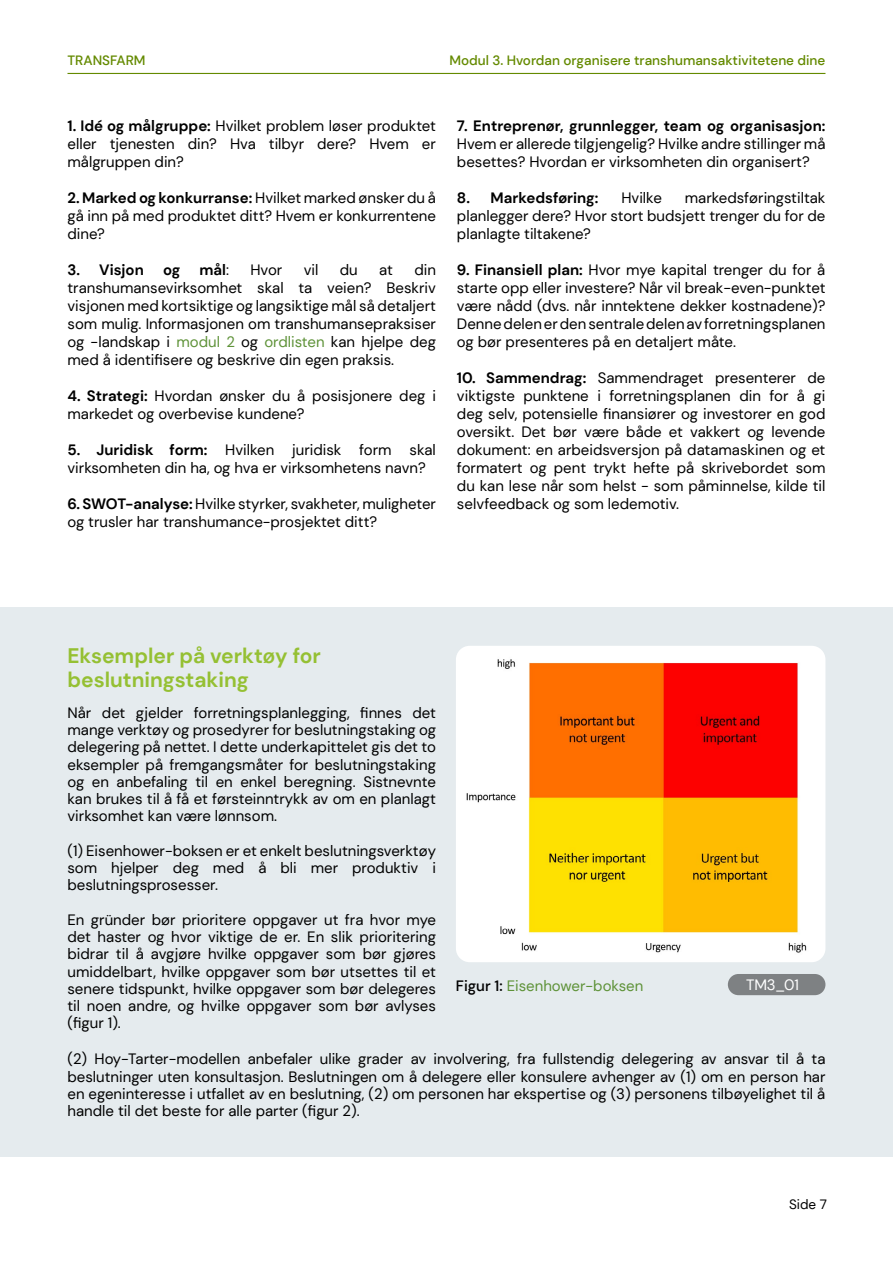
<style>
.page{position:relative;width:893px;height:1263px;background:#fff}
.page>*{position:absolute;margin:0;border:0;box-sizing:border-box;transform-origin:0 0}
.t1{font:700 21px/24px "DM Sans";color:#95c033}
.t2{font:15px/18px "DM Sans";color:#000;text-align:justify}
.t3{font:700 15px "DM Sans";color:#000}
.t4{font:15px "DM Sans";color:#5e9238}
.t5{font:15px "DM Sans";color:#fff}
.t6{font:500 13.5px "DM Sans";color:#648a00}
.t7{font:13.5px "DM Sans";color:#000}
.s1{font-weight:700}
.s2{font-weight:400}
.s3{color:#5e9238}
.s4{font-weight:500;color:#000}
</style>
<div class="page">
<div style="left:0;top:607px;width:893px;height:549px;background:#e5ebee"></div>
<hr style="left:68px;top:73px;width:757px;height:1px;background:#648a00">
<img style="left:456px;top:646px;width:369px;height:316px">
<div style="left:728px;top:974px;width:97px;height:21px;background:#7e8183;border-radius:11px"></div>
<p class="t6" style="left:67px;top:52px;width:80px">TRANSFARM</p>
<p class="t6" style="left:449px;top:52px;width:378px">Modul 3. Hvordan organisere transhumansaktivitetene dine</p>
<p class="t2" style="left:68px;top:117px;width:370px"><span class="s1">1. Idé og målgruppe:</span> Hvilket problem løser produktet eller tjenesten din? Hva tilbyr dere? Hvem er målgruppen din?</p>
<p class="t2" style="left:68px;top:189px;width:370px"><span class="s1">2. Marked og konkurranse:</span> Hvilket marked ønsker du å gå inn på med produktet ditt? Hvem er konkurrentene dine?</p>
<p class="t3" style="left:68px;top:261px;width:78px">3. Visjon</p>
<p class="t3" style="left:163px;top:261px;width:19px">og</p>
<p class="t3" style="left:199px;top:261px;width:31px">mål<span class="s2">:</span></p>
<p class="t2" style="left:250px;top:261px;width:33px">Hvor</p>
<p class="t2" style="left:304px;top:261px;width:16px">vil</p>
<p class="t2" style="left:340px;top:261px;width:19px">du</p>
<p class="t2" style="left:379px;top:261px;width:15px">at</p>
<p class="t2" style="left:67px;top:261px;width:370px;text-indent:347px">din transhumansevirksomhet skal ta veien? Beskriv visjonen med kortsiktige og langsiktige mål så detaljert som mulig. Informasjonen om transhumansepraksiser og -landskap i <span class="s3">modul 2</span> og <span class="s3">ordlisten</span> kan hjelpe deg med å identifisere og beskrive din egen praksis.</p>
<p class="t2" style="left:67px;top:387px;width:370px"><span class="s1">4. Strategi:</span> Hvordan ønsker du å posisjonere deg i markedet og overbevise kundene?</p>
<p class="t2" style="left:67px;top:441px;width:370px"><span class="s1">5. Juridisk form:</span> Hvilken juridisk form skal virksomheten din ha, og hva er virksomhetens navn?</p>
<p class="t2" style="left:67px;top:495px;width:370px"><span class="s1">6. SWOT-analyse:</span> Hvilke styrker, svakheter, muligheter og trusler har transhumance-prosjektet ditt?</p>
<p class="t3" style="left:457px;top:117px;width:370px">7. Entreprenør, grunnlegger, team og organisasjon:</p>
<p class="t2" style="left:457px;top:135px;width:370px">Hvem er allerede tilgjengelig? Hvilke andre stillinger må besettes? Hvordan er virksomheten din organisert?</p>
<p class="t3" style="left:457px;top:189px;width:143px">8. Markedsføring:</p>
<p class="t2" style="left:621px;top:189px;width:42px">Hvilke</p>
<p class="t2" style="left:457px;top:189px;width:370px;text-indent:228px">markedsføringstiltak planlegger dere? Hvor stort budsjett trenger du for de planlagte tiltakene?</p>
<p class="t2" style="left:457px;top:261px;width:370px"><span class="s1">9. Finansiell plan:</span> Hvor mye kapital trenger du for å starte opp eller investere? Når vil break-even-punktet være nådd (dvs. når inntektene dekker kostnadene)?<br>Denne delen er den sentrale delen av forretningsplanen og bør presenteres på en detaljert måte.</p>
<p class="t2" style="left:457px;top:369px;width:370px"><span class="s1">10. Sammendrag:</span> Sammendraget presenterer de viktigste punktene i forretningsplanen din for å gi deg selv, potensielle finansiører og investorer en god oversikt. Det bør være både et vakkert og levende dokument: en arbeidsversjon på datamaskinen og et formatert og pent trykt hefte på skrivebordet som du kan lese når som helst - som påminnelse, kilde til selvfeedback og som ledemotiv.</p>
<h1 class="t1" style="left:68px;top:644px;width:255px">Eksempler på verktøy for beslutningstaking</h1>
<p class="t2" style="left:67px;top:704px;width:370px;line-height:17.2px">Når det gjelder forretningsplanlegging, finnes det mange verktøy og prosedyrer for beslutningstaking og delegering på nettet. I dette underkapittelet gis det to eksempler på fremgangsmåter for beslutningstaking og en anbefaling til en enkel beregning. Sistnevnte kan brukes til å få et førsteinntrykk av om en planlagt virksomhet kan være lønnsom.</p>
<p class="t2" style="left:67px;top:842px;width:370px;line-height:17.2px">(1) Eisenhower-boksen er et enkelt beslutningsverktøy som hjelper deg med å bli mer produktiv i beslutningsprosesser.</p>
<p class="t2" style="left:67px;top:911px;width:370px;line-height:17.2px">En gründer bør prioritere oppgaver ut fra hvor mye det haster og hvor viktige de er. En slik prioritering bidrar til å avgjøre hvilke oppgaver som bør gjøres umiddelbart, hvilke oppgaver som bør utsettes til et senere tidspunkt, hvilke oppgaver som bør delegeres til noen andre, og hvilke oppgaver som bør avlyses (figur 1).</p>
<p class="t2" style="left:67px;top:1050px;width:759px;line-height:17.2px">(2) Hoy-Tarter-modellen anbefaler ulike grader av involvering, fra fullstendig delegering av ansvar til å ta beslutninger uten konsultasjon. Beslutningen om å delegere eller konsulere avhenger av (1) om en person har en egeninteresse i utfallet av en beslutning, (2) om personen har ekspertise og (3) personens tilbøyelighet til å handle til det beste for alle parter (figur 2).</p>
<p class="t5" style="left:746px;top:975px;width:54px">TM3_01</p>
<p class="t4" style="left:456px;top:976px;width:189px"><span class="s4">Figur 1:</span> Eisenhower-boksen</p>
<p class="t7" style="left:789px;top:1196px;width:39px">Side 7</p>
</div>
